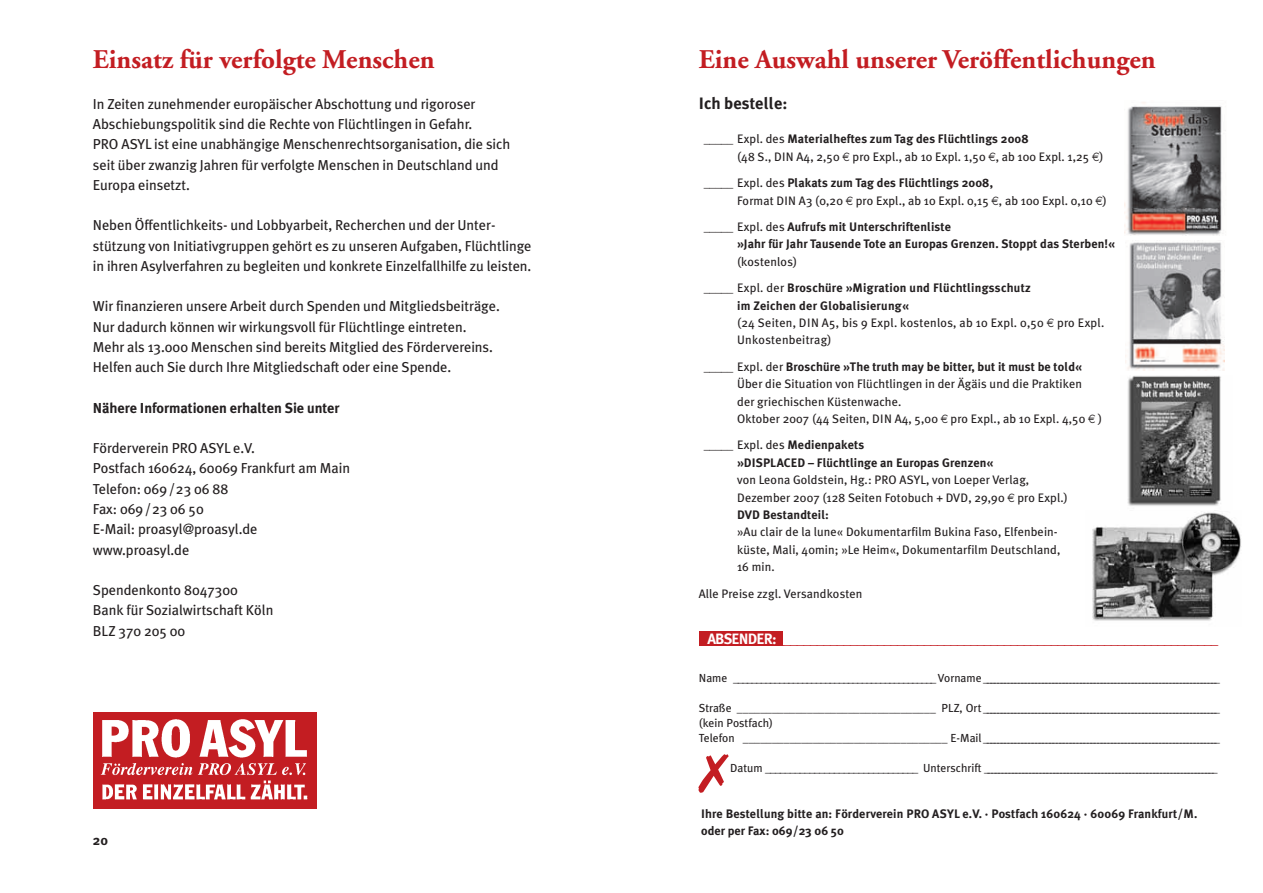
<style>
.page{position:relative;width:1263px;height:893px;background:#fff}
.page>*{position:absolute;margin:0;border:0;box-sizing:border-box;transform-origin:0 0}
.t1{font:700 27px "Adobe Garamond";color:#c31d22}
.t2{font:700 16.5px "Meta Plus";letter-spacing:.005em;color:#231f20}
.t3{font:700 15px "Meta Plus";letter-spacing:-.055em;color:#c31d22}
.t4{font:14.4px/20.2px "Meta Plus";letter-spacing:-.005em;color:#231f20}
.t5{font:700 14.4px "Meta Plus";letter-spacing:-.005em;color:#231f20}
.t6{font:700 13.8px "Meta Plus";color:#231f20}
.t7{font:12.3px/17.4px "Meta Plus";letter-spacing:.01em;color:#231f20}
.t8{font:700 12.3px/17.4px "Meta Plus";letter-spacing:.01em;color:#231f20}
.t9{font:11.7px/15px "Meta Plus";color:#231f20}
.s1{font-weight:700}
.s2{font-family:"Euro Sans"}
.s3{font-weight:400}
.s4{color:#fff}
</style>
<div class="page">
<img style="left:93px;top:712px;width:222px;height:96px">
<div style="left:699px;top:631px;width:83px;height:15px;background:#c31d22"></div>
<img style="left:1092px;top:512px;width:149px;height:109px">
<img style="left:1124px;top:102px;width:102px;height:134px">
<img style="left:1125px;top:241px;width:99px;height:129px">
<img style="left:1127px;top:375px;width:94px;height:131px">
<h1 class="t1" style="left:93px;top:49px;width:343px">Einsatz für verfolgte Menschen</h1>
<p class="t4" style="left:93px;top:95px;width:419px">In Zeiten zunehmender europäischer Abschottung und rigoroser Abschiebungspolitik sind die Rechte von Flüchtlingen in Gefahr.<br>PRO ASYL ist eine unabhängige Menschenrechtsorganisation, die sich seit über zwanzig Jahren für verfolgte Menschen in Deutschland und Europa einsetzt.</p>
<p class="t4" style="left:93px;top:216px;width:440px">Neben Öffentlichkeits- und Lobbyarbeit, Recherchen und der Unter&shy;stützung von Initiativgruppen gehört es zu unseren Aufgaben, Flüchtlinge in ihren Asylverfahren zu begleiten und konkrete Einzelfallhilfe zu leisten.</p>
<p class="t4" style="left:93px;top:297px;width:408px">Wir finanzieren unsere Arbeit durch Spenden und Mitgliedsbeiträge.<br>Nur dadurch können wir wirkungsvoll für Flüchtlinge eintreten.<br>Mehr als 13.000 Menschen sind bereits Mitglied des Fördervereins.<br>Helfen auch Sie durch Ihre Mitgliedschaft oder eine Spende.</p>
<p class="t5" style="left:93px;top:401px;width:248px">Nähere Informationen erhalten Sie unter</p>
<p class="t4" style="left:93px;top:439px;width:259px">Förderverein PRO ASYL e.V.<br>Postfach 160624, 60069 Frankfurt am Main<br>Telefon: 069/23 06 88<br>Fax: 069/23 06 50<br>E-Mail: proasyl@proasyl.de www.proasyl.de</p>
<p class="t4" style="left:93px;top:581px;width:182px">Spendenkonto 8047300<br>Bank für Sozialwirtschaft Köln<br>BLZ 370 205 00</p>
<p class="t6" style="left:93px;top:834px;width:17px">20</p>
<h1 class="t1" style="left:699px;top:49px;width:458px">Eine Auswahl unserer Veröffentlichungen</h1>
<p class="t2" style="left:699px;top:95px;width:90px">Ich bestelle:</p>
<p class="t7" style="left:737px;top:131px;width:368px;text-indent:-33px">_____ Expl. des <span class="s1">Materialheftes zum Tag des Flüchtlings 2008<br></span>(48 S., DIN A4, 2,50 <span class="s2">€</span> pro Expl., ab 10 Expl. 1,50 <span class="s2">€</span>, ab 100 Expl. 1,25 <span class="s2">€</span>)</p>
<p class="t7" style="left:737px;top:175px;width:371px;text-indent:-33px">_____ Expl. des <span class="s1">Plakats zum Tag des Flüchtlings 2008,<br></span>Format DIN A3 (0,20 <span class="s2">€</span> pro Expl., ab 10 Expl. 0,15 <span class="s2">€</span>, ab 100 Expl. 0,10 <span class="s2">€</span>)</p>
<p class="t8" style="left:737px;top:219px;width:379px;text-indent:-33px"><span class="s3">_____ Expl. des</span> Aufrufs mit Unterschriftenliste<br>»Jahr für Jahr Tausende Tote an Europas Grenzen. Stoppt das Sterben!«</p>
<p class="t8" style="left:704px;top:249px;width:328px;line-height:26.4px;text-indent:33px"><span class="s3">(kostenlos)<br>_____ Expl. der</span> Broschüre »Migration und Flüchtlingsschutz</p>
<p class="t7" style="left:737px;top:297px;width:369px"><span class="s1">im Zeichen der Globalisierung«<br></span>(24 Seiten, DIN A5, bis 9 Expl. kostenlos, ab 10 Expl. 0,50 <span class="s2">€</span> pro Expl.<br>Unkostenbeitrag)</p>
<p class="t7" style="left:737px;top:358px;width:366px;text-indent:-33px">_____ Expl. der <span class="s1">Broschüre »The truth may be bitter, but it must be told« </span>Über die Situation von Flüchtlingen in der Ägäis und die Praktiken der griechischen Küstenwache.<br>Oktober 2007 (44 Seiten, DIN A4, 5,00 <span class="s2">€</span> pro Expl., ab 10 Expl. 4,50 <span class="s2">€</span> )</p>
<p class="t8" style="left:737px;top:437px;width:258px;text-indent:-33px"><span class="s3">_____ Expl. des</span> Medienpakets<br>»DISPLACED – Flüchtlinge an Europas Grenzen«</p>
<p class="t7" style="left:737px;top:472px;width:332px">von Leona Goldstein, Hg.: PRO ASYL, von Loeper Verlag,<br>Dezember 2007 (128 Seiten Fotobuch + DVD, 29,90 <span class="s2">€</span> pro Expl.)<br><span class="s1">DVD Bestandteil:</span></p>
<p class="t7" style="left:737px;top:524px;width:325px">»Au clair de la lune« Dokumentarfilm Bukina Faso, Elfenbein&shy;küste, Mali, 40min; »Le Heim«, Dokumentarfilm Deutschland,<br>16 min.</p>
<p class="t7" style="left:699px;top:585px;width:165px">Alle Preise zzgl. Versandkosten</p>
<p class="t3" style="left:707px;top:632px;width:513px"><span class="s4">ABSENDER:</span>__________________________________________________________________</p>
<p class="t9" style="left:699px;top:671px;width:523px">Name ____________________________________________ Vorname ____________________________________________________________________</p>
<p class="t9" style="left:699px;top:701px;width:523px">Straße __________________________________ PLZ, Ort ____________________________________________________________________ (kein Postfach)<br>Telefon ___________________________________ E-Mail ____________________________________________________________________</p>
<p class="t9" style="left:730px;top:761px;width:489px">Datum _______________________________ Unterschrift ___________________________________________________________________</p>
<p class="t8" style="left:701px;top:806px;width:498px">Ihre Bestellung bitte an: Förderverein PRO ASYL e.V. · Postfach 160624 · 60069 Frankfurt/M. oder per Fax: 069/23 06 50</p>
</div>
